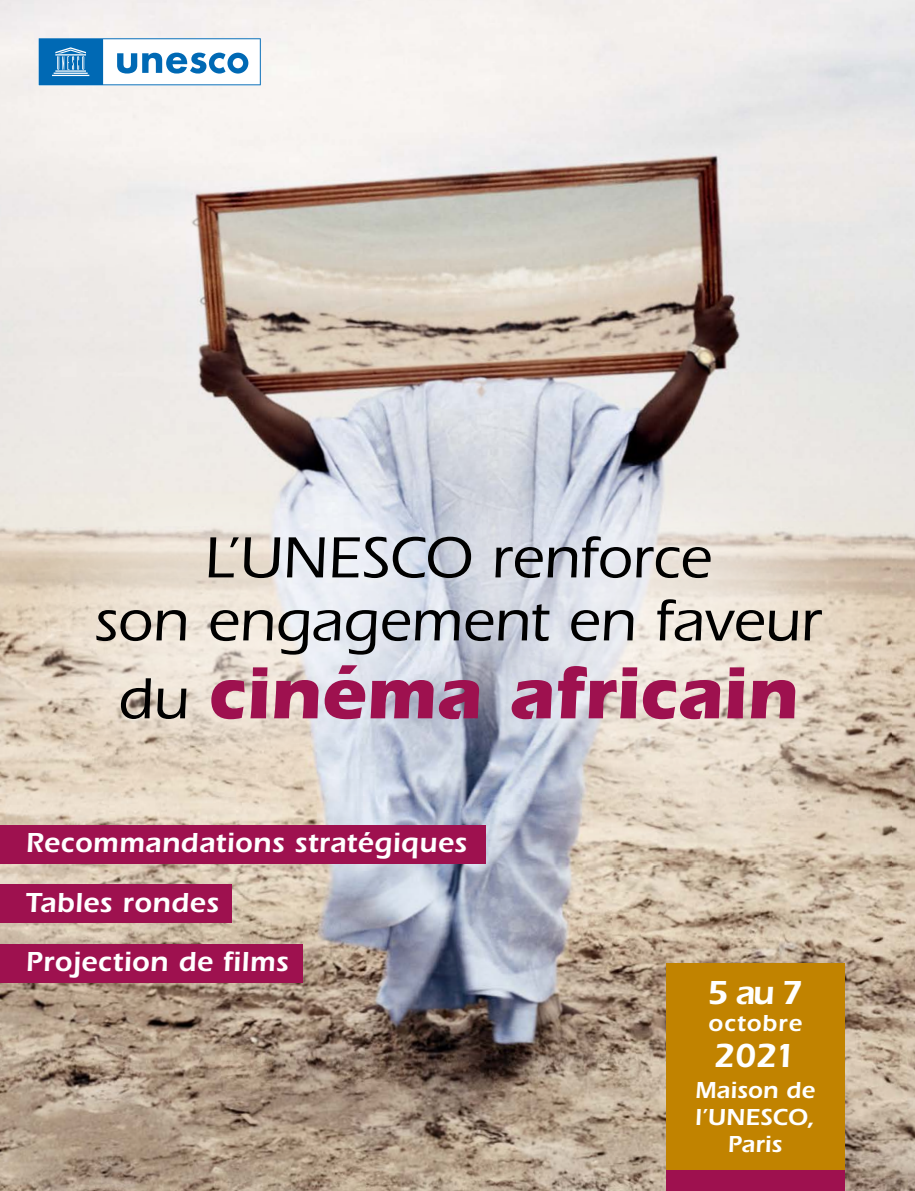
<style>
.page{position:relative;width:915px;height:1191px;background:#fff}
.page>*{position:absolute;margin:0;border:0;box-sizing:border-box;transform-origin:0 0}
.t1{font:700 75px "ITC Eras Std";color:#9e114f}
.t2{font:500 60px/63px "ITC Eras Std";color:#000;text-align:center}
.t3{font:600 34.5px "ITC Eras Std";letter-spacing:-.045em;color:#fff}
.t4{font:600 28.5px/59.6px "ITC Eras Std";letter-spacing:.015em;color:#fff}
.t5{font:600 24px/27px "ITC Eras Std";letter-spacing:.005em;color:#fff;text-align:center}
.t6{font:600 24px "ITC Eras Std";letter-spacing:.04em;color:#fff}
.s1{font-weight:500;font-size:60px;color:#000}
</style>
<div class="page">
<img style="left:0;top:0;width:914px;height:1191px">
<svg style="left:512px;top:466px;width:378px;height:402px;background:#dccfc0"></svg>
<svg style="left:13px;top:496px;width:418px;height:268px;background:#e5ded5"></svg>
<svg style="left:392px;top:480px;width:418px;height:268px;background:#dbdadc"></svg>
<svg style="left:39px;top:38px;width:222px;height:47px"></svg>
<div style="left:0;top:825px;width:485px;height:38px;background:#9e114f"></div>
<div style="left:0;top:884px;width:232px;height:39px;background:#9e114f"></div>
<div style="left:0;top:944px;width:302px;height:38px;background:#9e114f"></div>
<div style="left:665px;top:1152px;width:178px;height:39px;background:#9e114f"></div>
<div style="left:665px;top:963px;width:178px;height:206px;background:#c18300"></div>
<h2 class="t2" style="left:94px;top:527px;width:728px">L’UNESCO renforce<br>son engagement en faveur</h2>
<h1 class="t1" style="left:117px;top:650px;width:681px"><span class="s1">du</span> cinéma africain</h1>
<p class="t4" style="left:26px;top:813px;width:442px">Recommandations stratégiques<br>Tables rondes<br>Projection de films</p>
<p class="t3" style="left:706px;top:972px;width:98px">5 au 7</p>
<p class="t6" style="left:708px;top:1009px;width:95px">octobre</p>
<p class="t3" style="left:713px;top:1035px;width:84px">2021</p>
<p class="t5" style="left:694px;top:1076px;width:121px">Maison de l’UNESCO,<br>Paris</p>
</div>
